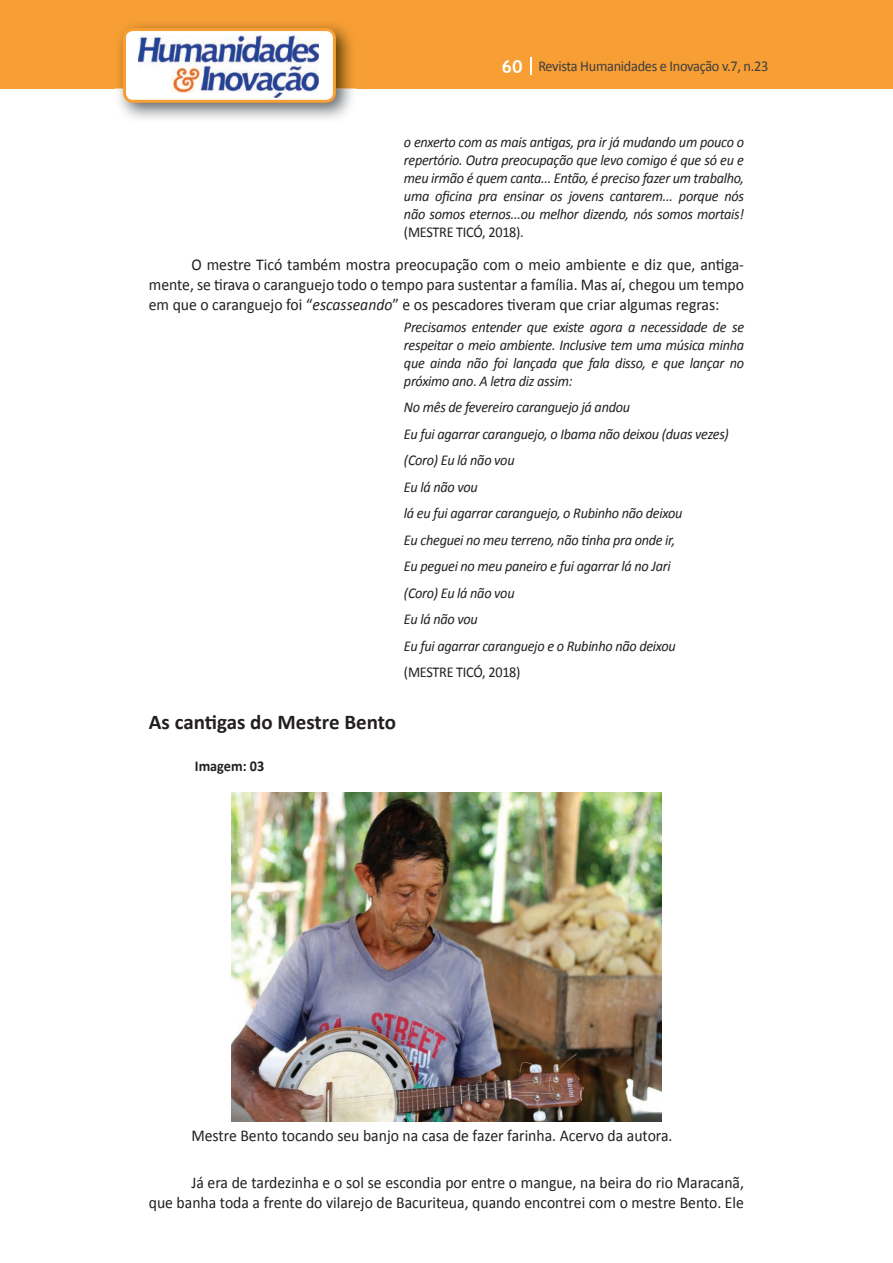
<style>
.page{position:relative;width:893px;height:1263px;background:#fff}
.page>*{position:absolute;margin:0;border:0;box-sizing:border-box;transform-origin:0 0}
.t1{font:700 21px "Calibri";color:#231f20}
.t2{font:16.5px/19.8px "Calibri";color:#231f20;text-align:justify;scale:.95 1}
.t3{font:italic 15px/26.5px "Calibri";letter-spacing:-.02em;color:#231f20;text-align:justify;scale:.95 1}
.t4{font:15px "Calibri";letter-spacing:-.02em;color:#3e3e3f;scale:.95 1}
.t5{font:15px "Calibri";letter-spacing:-.02em;color:#231f20;scale:.95 1}
.t6{font:700 15px "Calibri";color:#231f20;scale:.95 1}
.s1{font-family:"Trebuchet MS";font-weight:700;font-size:18px;color:#fff}
.s2{font-style:italic}
.s3{font-style:normal}
</style>
<div class="page">
<div style="left:0;top:0;width:893px;height:88px;background:#f79e34"></div>
<svg style="left:530px;top:57px;width:2px;height:18px"></svg>
<img style="left:115px;top:24px;width:241px;height:95px">
<svg style="left:123px;top:28px;width:213px;height:75px"></svg>
<img style="left:232px;top:792px;width:429px;height:329px">
<p class="t4" style="left:501px;top:57px;width:282px"><span class="s1">60</span> Revista Humanidades e Inovação v.7, n.23</p>
<p class="t3" style="left:404px;top:133px;width:360px;line-height:18px">o enxerto com as mais antigas, pra ir já mudando um pouco o repertório. Outra preocupação que levo comigo é que só eu e meu irmão é quem canta... Então, é preciso fazer um trabalho, uma oficina pra ensinar os jovens cantarem... porque nós não somos eternos...ou melhor dizendo, nós somos mortais!</p>
<p class="t5" style="left:404px;top:223px;width:128px">(MESTRE TICÓ, 2018).</p>
<p class="t2" style="left:149px;top:255px;width:628px;text-indent:43px">O mestre Ticó também mostra preocupação com o meio ambiente e diz que, antiga&shy;mente, se tirava o caranguejo todo o tempo para sustentar a família. Mas aí, chegou um tempo em que o caranguejo foi “<span class="s2">escasseando</span>” e os pescadores tiveram que criar algumas regras:</p>
<p class="t3" style="left:404px;top:317px;width:360px;line-height:18px">Precisamos entender que existe agora a necessidade de se respeitar o meio ambiente. Inclusive tem uma música minha que ainda não foi lançada que fala disso, e que lançar no próximo ano<span class="s3">.</span> A letra diz assim:</p>
<p class="t3" style="left:404px;top:393px;width:344px;text-align:left">No mês de fevereiro caranguejo já andou<br>Eu fui agarrar caranguejo, o Ibama não deixou (duas vezes) (Coro) Eu lá não vou<br>Eu lá não vou<br>lá eu fui agarrar caranguejo, o Rubinho não deixou<br>Eu cheguei no meu terreno, não tinha pra onde ir,<br>Eu peguei no meu paneiro e fui agarrar lá no Jari<br>(Coro) Eu lá não vou<br>Eu lá não vou<br>Eu fui agarrar caranguejo e o Rubinho não deixou</p>
<p class="t5" style="left:404px;top:663px;width:124px">(MESTRE TICÓ, 2018)</p>
<h1 class="t1" style="left:149px;top:709px;width:249px">As cantigas do Mestre Bento</h1>
<p class="t6" style="left:195px;top:756px;width:75px">Imagem: 03</p>
<p class="t2" style="left:191px;top:1126px;width:508px">Mestre Bento tocando seu banjo na casa de fazer farinha. Acervo da autora.</p>
<p class="t2" style="left:149px;top:1172px;width:628px;text-align:right">Já era de tardezinha e o sol se escondia por entre o mangue, na beira do rio Maracanã,<br>que banha toda a frente do vilarejo de Bacuriteua, quando encontrei com o mestre Bento. Ele</p>
</div>
